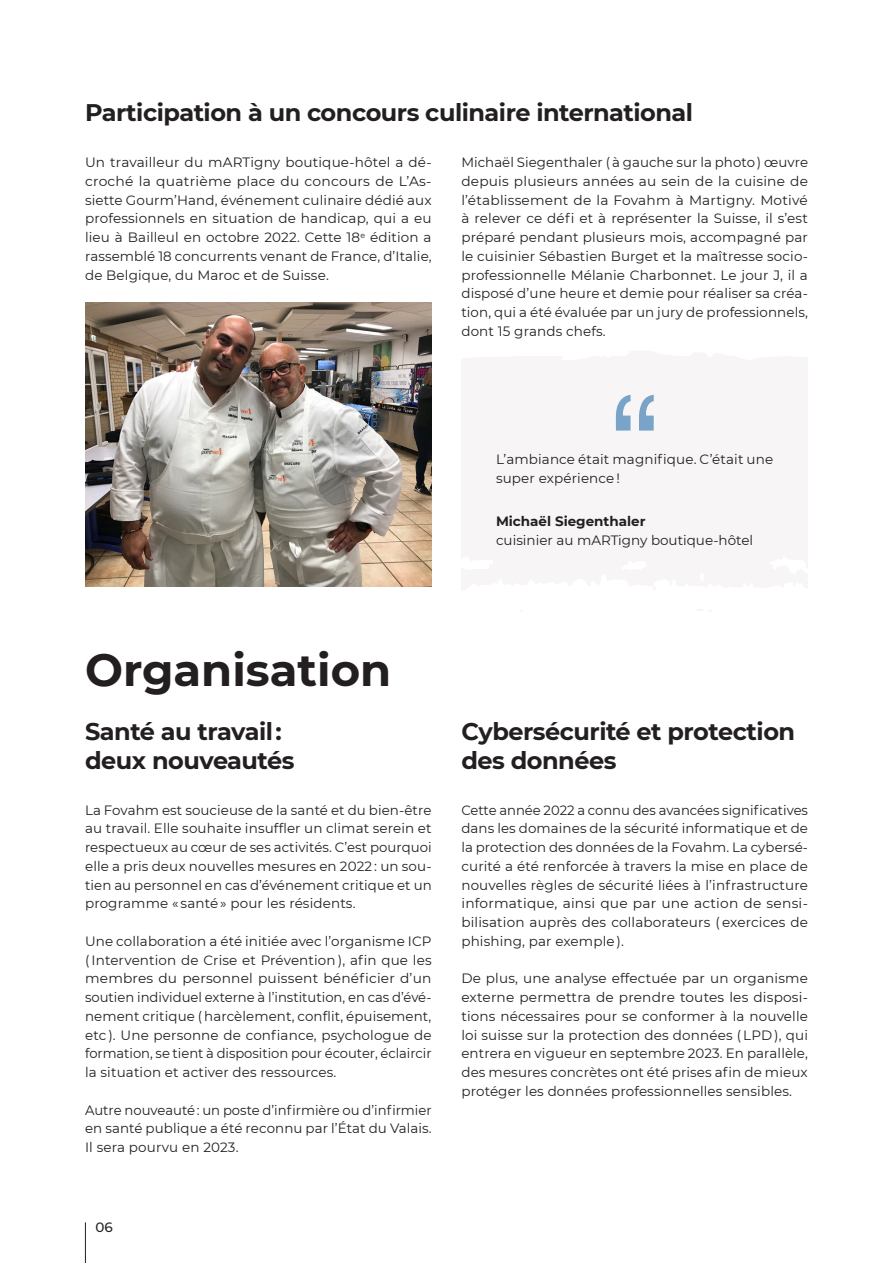
<style>
.page{position:relative;width:893px;height:1263px;background:#fff}
.page>*{position:absolute;margin:0;border:0;box-sizing:border-box;transform-origin:0 0}
.t1{font:140.7px "Helvetica";color:#79a4c8}
.t2{font:700 45px "Montserrat";color:#231f20}
.t3{font:700 24px/28.8px "Montserrat";letter-spacing:-.02em;color:#231f20}
.t4{font:13.5px/18.8px "Montserrat";letter-spacing:.01em;color:#231f20;text-align:justify}
.t5{font:700 13.5px "Montserrat";color:#231f20}
.t6{font:500 13.5px "Montserrat";color:#231f20}
</style>
<div class="page">
<hr style="left:85px;top:1222px;width:1px;height:41px;background:#231f20">
<img style="left:85px;top:303px;width:347px;height:284px">
<h3 class="t3" style="left:85px;top:97px;width:610px">Participation à un concours culinaire international</h3>
<p class="t4" style="left:85px;top:152px;width:348px">Un travailleur du mARTigny boutique-hôtel a dé&shy;croché la quatrième place du concours de L’As&shy;siette Gourm’Hand, événement culinaire dédié aux professionnels en situation de handicap, qui a eu lieu à Bailleul en octobre 2022. Cette 18<sup>e</sup> édition a rassemblé 18 concurrents venant de France, d’Italie, de Belgique, du Maroc et de Suisse.</p>
<p class="t4" style="left:461px;top:152px;width:348px">Michaël Siegenthaler ( à gauche sur la photo ) œuvre depuis plusieurs années au sein de la cuisine de l’établissement de la Fovahm à Martigny. Motivé à relever ce défi et à représenter la Suisse, il s’est préparé pendant plusieurs mois, accompagné par le cuisinier Sébastien Burget et la maîtresse socio&shy;professionnelle Mélanie Charbonnet. Le jour J, il a disposé d’une heure et demie pour réaliser sa créa&shy;tion, qui a été évaluée par un jury de professionnels, dont 15 grands chefs.</p>
<h1 class="t1" style="left:610px;top:339px;width:48px">“</h1>
<p class="t4" style="left:496px;top:449px;width:279px">L’ambiance était magnifique. C’était une super expérience !</p>
<p class="t5" style="left:496px;top:511px;width:151px">Michaël Siegenthaler</p>
<p class="t4" style="left:496px;top:530px;width:259px">cuisinier au mARTigny boutique-hôtel</p>
<h2 class="t2" style="left:85px;top:638px;width:308px">Organisation</h2>
<h3 class="t3" style="left:85px;top:716px;width:211px">Santé au travail : deux nouveautés</h3>
<p class="t4" style="left:85px;top:800px;width:348px">La Fovahm est soucieuse de la santé et du bien-être au travail. Elle souhaite insuffler un climat serein et respectueux au cœur de ses activités. C’est pourquoi elle a pris deux nouvelles mesures en 2022 : un sou&shy;tien au personnel en cas d’événement critique et un programme « santé » pour les résidents.</p>
<p class="t4" style="left:85px;top:931px;width:348px">Une collaboration a été initiée avec l’organisme ICP ( Intervention de Crise et Prévention ), afin que les membres du personnel puissent bénéficier d’un soutien individuel externe à l’institution, en cas d’évé&shy;nement critique ( harcèlement, conflit, épuisement, etc ). Une personne de confiance, psychologue de formation, se tient à disposition pour écouter, éclaircir la situation et activer des ressources.</p>
<p class="t4" style="left:85px;top:1100px;width:348px">Autre nouveauté : un poste d’infirmière ou d’infirmier en santé publique a été reconnu par l’État du Valais.<br>Il sera pourvu en 2023.</p>
<p class="t6" style="left:95px;top:1218px;width:19px">06</p>
<h3 class="t3" style="left:461px;top:716px;width:335px">Cybersécurité et protection des données</h3>
<p class="t4" style="left:461px;top:800px;width:348px">Cette année 2022 a connu des avancées significatives dans les domaines de la sécurité informatique et de la protection des données de la Fovahm. La cybersé&shy;curité a été renforcée à travers la mise en place de nouvelles règles de sécurité liées à l’infrastructure informatique, ainsi que par une action de sensi&shy;bilisation auprès des collaborateurs ( exercices de phishing, par exemple ).</p>
<p class="t4" style="left:461px;top:968px;width:348px">De plus, une analyse effectuée par un organisme externe permettra de prendre toutes les disposi&shy;tions nécessaires pour se conformer à la nouvelle loi suisse sur la protection des données ( LPD ), qui entrera en vigueur en septembre 2023. En parallèle, des mesures concrètes ont été prises afin de mieux protéger les données professionnelles sensibles.</p>
</div>
